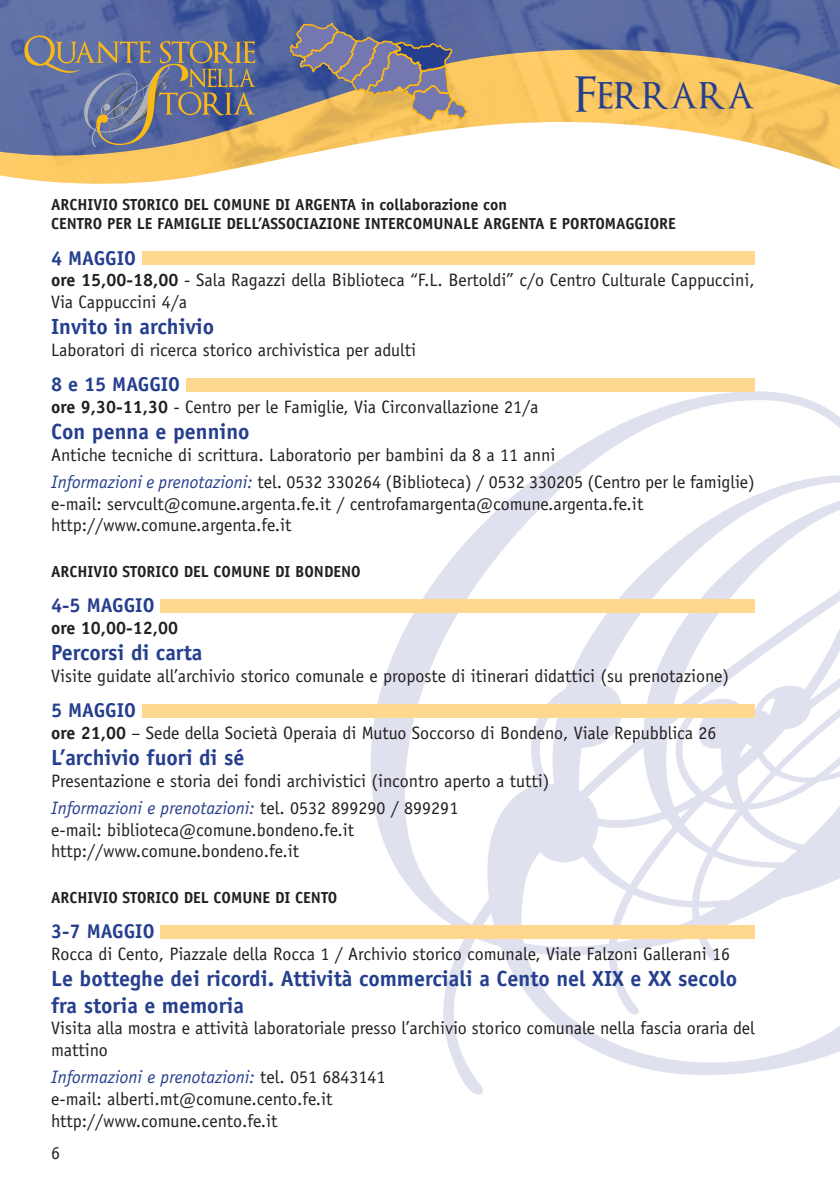
<style>
.page{position:relative;width:840px;height:1191px;background:#fff}
.page>*{position:absolute;margin:0;border:0;box-sizing:border-box;transform-origin:0 0}
.t1{font:48px "Optimus Princeps";letter-spacing:-.005em;color:#253f8e}
.t2{font:700 22px/26.4px "Officina Sans Std";color:#253f8e}
.t3{font:700 20px "Officina Sans Std";color:#253f8e}
.t4{font:18px/21.6px "Officina Sans Std";color:#231f20}
.t5{font:700 18px "Officina Sans Std";color:#231f20}
.t6{font:700 16px/19.2px "Officina Sans Std";color:#231f20}
.s1{font-weight:700}
.s2{font-style:italic;color:#253f8e}
</style>
<div class="page">
<svg style="left:370px;top:391px;width:117px;height:703px"></svg>
<svg style="left:487px;top:378px;width:352px;height:697px"></svg>
<svg style="left:839px;top:417px;width:1px;height:635px"></svg>
<img style="left:0;top:160px;width:839px;height:24px">
<img style="left:0;top:0;width:839px;height:160px">
<svg style="left:24px;top:35px;width:231px;height:112px;background:#73778e"></svg>
<svg style="left:839px;top:0;width:1px;height:170px"></svg>
<div style="left:142px;top:251px;width:612px;height:14px;background:#fed88f"></div>
<div style="left:186px;top:378px;width:568px;height:13px;background:#fed88f"></div>
<div style="left:160px;top:599px;width:594px;height:13px;background:#fed88f"></div>
<div style="left:142px;top:704px;width:612px;height:13px;background:#fed88f"></div>
<div style="left:160px;top:925px;width:594px;height:13px;background:#fed88f"></div>
<svg style="left:289px;top:21px;width:180px;height:101px;background:#8b8286"></svg>
<h1 class="t1" style="left:573px;top:71px;width:182px">Ferrara</h1>
<p class="t6" style="left:51px;top:195px;width:626px">ARCHIVIO STORICO DEL COMUNE DI ARGENTA in collaborazione con<br>CENTRO PER LE FAMIGLIE DELL’ASSOCIAZIONE INTERCOMUNALE ARGENTA E PORTOMAGGIORE</p>
<p class="t3" style="left:51px;top:245px;width:29px">4 maggio</p>
<p class="t4" style="left:51px;top:269px;width:704px"><span class="s1">ore 15,00-18,00</span> - Sala Ragazzi della Biblioteca “F.L. Bertoldi” c/o Centro Culturale Cappuccini,<br>Via Cappuccini 4/a</p>
<p class="t2" style="left:51px;top:313px;width:164px">Invito in archivio</p>
<p class="t4" style="left:51px;top:339px;width:366px">Laboratori di ricerca storico archivistica per adulti</p>
<p class="t3" style="left:51px;top:372px;width:74px">8 e 15 maggio</p>
<p class="t4" style="left:51px;top:396px;width:488px"><span class="s1">ore 9,30-11,30</span> - Centro per le Famiglie, Via Circonvallazione 21/a</p>
<p class="t2" style="left:51px;top:418px;width:200px">Con penna e pennino</p>
<p class="t4" style="left:51px;top:441px;width:704px;line-height:27.2px">Antiche tecniche di scrittura. Laboratorio per bambini da 8 a 11 anni<br><span class="s2">Informazioni e prenotazioni:</span> tel. 0532 330264 (Biblioteca) / 0532 330205 (Centro per le famiglie)</p>
<p class="t4" style="left:51px;top:493px;width:593px">e-mail: servcult@comune.argenta.fe.it / centrofamargenta@comune.argenta.fe.it http://www.comune.argenta.fe.it</p>
<p class="t6" style="left:51px;top:562px;width:311px">ARCHIVIO STORICO DEL COMUNE DI BONDENO</p>
<p class="t3" style="left:51px;top:593px;width:48px">4-5 maggio</p>
<p class="t5" style="left:51px;top:616px;width:129px">ore 10,00-12,00</p>
<p class="t2" style="left:51px;top:639px;width:153px">Percorsi di carta</p>
<p class="t4" style="left:51px;top:665px;width:679px">Visite guidate all’archivio storico comunale e proposte di itinerari didattici (su prenotazione)</p>
<p class="t3" style="left:51px;top:698px;width:29px">5 maggio</p>
<p class="t4" style="left:51px;top:722px;width:666px"><span class="s1">ore 21,00</span> – Sede della Società Operaia di Mutuo Soccorso di Bondeno, Viale Repubblica 26</p>
<p class="t2" style="left:51px;top:744px;width:195px">L’archivio fuori di sé</p>
<p class="t4" style="left:51px;top:767px;width:499px;line-height:27.2px">Presentazione e storia dei fondi archivistici (incontro aperto a tutti)<br><span class="s2">Informazioni e prenotazioni:</span> tel. 0532 899290 / 899291</p>
<p class="t4" style="left:51px;top:819px;width:304px">e-mail: biblioteca@comune.bondeno.fe.it http://www.comune.bondeno.fe.it</p>
<p class="t6" style="left:51px;top:887px;width:287px">ARCHIVIO STORICO DEL COMUNE DI CENTO</p>
<p class="t3" style="left:51px;top:919px;width:48px">3-7 maggio</p>
<p class="t4" style="left:51px;top:943px;width:680px">Rocca di Cento, Piazzale della Rocca 1 / Archivio storico comunale, Viale Falzoni Gallerani 16</p>
<p class="t2" style="left:51px;top:965px;width:687px">Le botteghe dei ricordi. Attività commerciali a Cento nel XIX e XX secolo fra storia e memoria</p>
<p class="t4" style="left:51px;top:1017px;width:705px">Visita alla mostra e attività laboratoriale presso l’archivio storico comunale nella fascia oraria del mattino</p>
<p class="t4" style="left:51px;top:1066px;width:333px"><span class="s2">Informazioni e prenotazioni:</span> tel. 051 6843141 e-mail: alberti.mt@comune.cento.fe.it http://www.comune.cento.fe.it</p>
</div>
